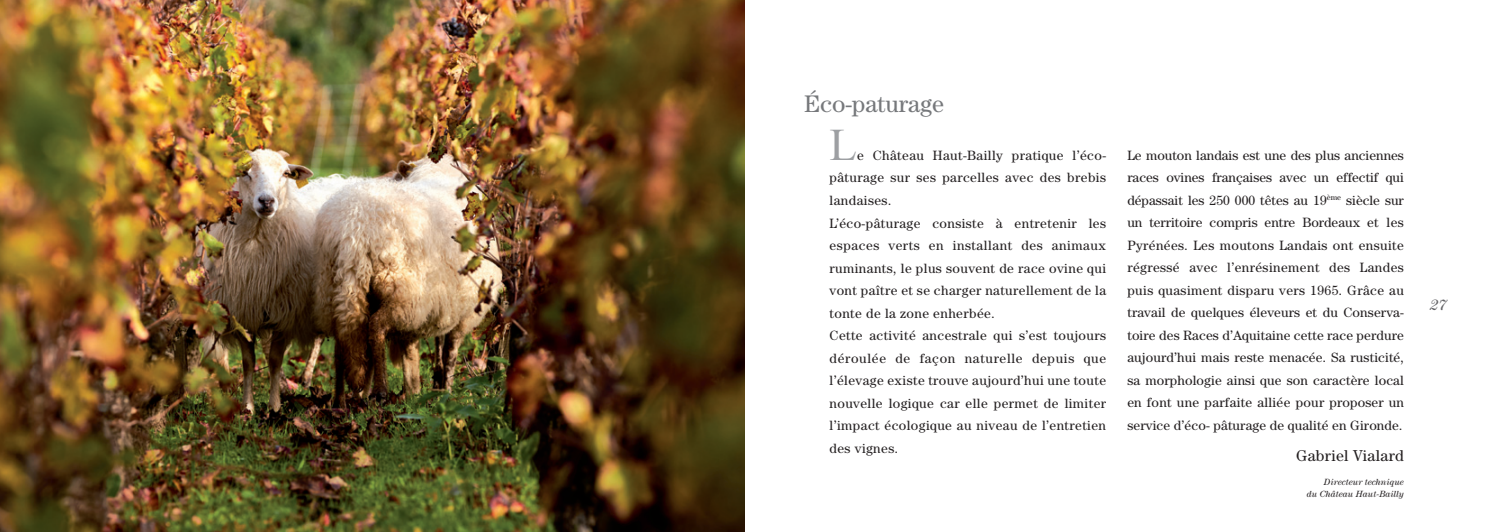
<style>
.page{position:relative;width:1489px;height:532px;background:#fff}
.page>*{position:absolute;margin:0;border:0;box-sizing:border-box;transform-origin:0 0}
.t1{font:45px "Times New Roman";color:#9d9fa2}
.t2{font:24px "Century";color:#76787b}
.t3{font:15.75px "Century";letter-spacing:.02em;color:#231f20}
.t4{font:italic 15px "Century";color:#636366}
.t5{font:13.5px/22.5px "Century";letter-spacing:.03em;color:#231f20;text-align:justify}
.t6{font:italic 9px "Century";color:#231f20}
</style>
<div class="page">
<img style="left:0;top:0;width:744px;height:531px">
<p class="t2" style="left:804px;top:89px;width:142px">Éco-paturage</p>
<p class="t1" style="left:829px;top:115px;width:29px">L</p>
<p class="t5" style="left:829px;top:144px;width:278px;text-indent:27px">e Château Haut-Bailly pratique l’éco&shy;pâturage sur ses parcelles avec des brebis landaises.</p>
<p class="t5" style="left:829px;top:211px;width:278px">L’éco-pâturage consiste à entretenir les espaces verts en installant des animaux ruminants, le plus souvent de race ovine qui vont paître et se charger naturellement de la tonte de la zone enherbée.</p>
<p class="t5" style="left:829px;top:324px;width:278px">Cette activité ancestrale qui s’est toujours déroulée de façon naturelle depuis que l’élevage existe trouve aujourd’hui une toute nouvelle logique car elle permet de limiter l’impact écologique au niveau de l’entretien des vignes.</p>
<p class="t5" style="left:1127px;top:143px;width:278px">Le mouton landais est une des plus anciennes races ovines françaises avec un effectif qui dépassait les 250 000 têtes au 19<sup>ème</sup> siècle sur un territoire compris entre Bordeaux et les Pyrénées. Les moutons Landais ont ensuite régressé avec l’enrésinement des Landes puis quasiment disparu vers 1965. Grâce au travail de quelques éleveurs et du Conserva&shy;toire des Races d’Aquitaine cette race perdure aujourd’hui mais reste menacée. Sa rusticité, sa morphologie ainsi que son caractère local en font une parfaite alliée pour proposer un service d’éco- pâturage de qualité en Gironde.</p>
<p class="t3" style="left:1295px;top:446px;width:109px">Gabriel Vialard</p>
<p class="t6" style="left:1323px;top:476px;width:81px">Directeur technique</p>
<p class="t6" style="left:1306px;top:488px;width:99px">du Château Haut-Bailly</p>
<p class="t4" style="left:1430px;top:296px;width:18px">27</p>
</div>
